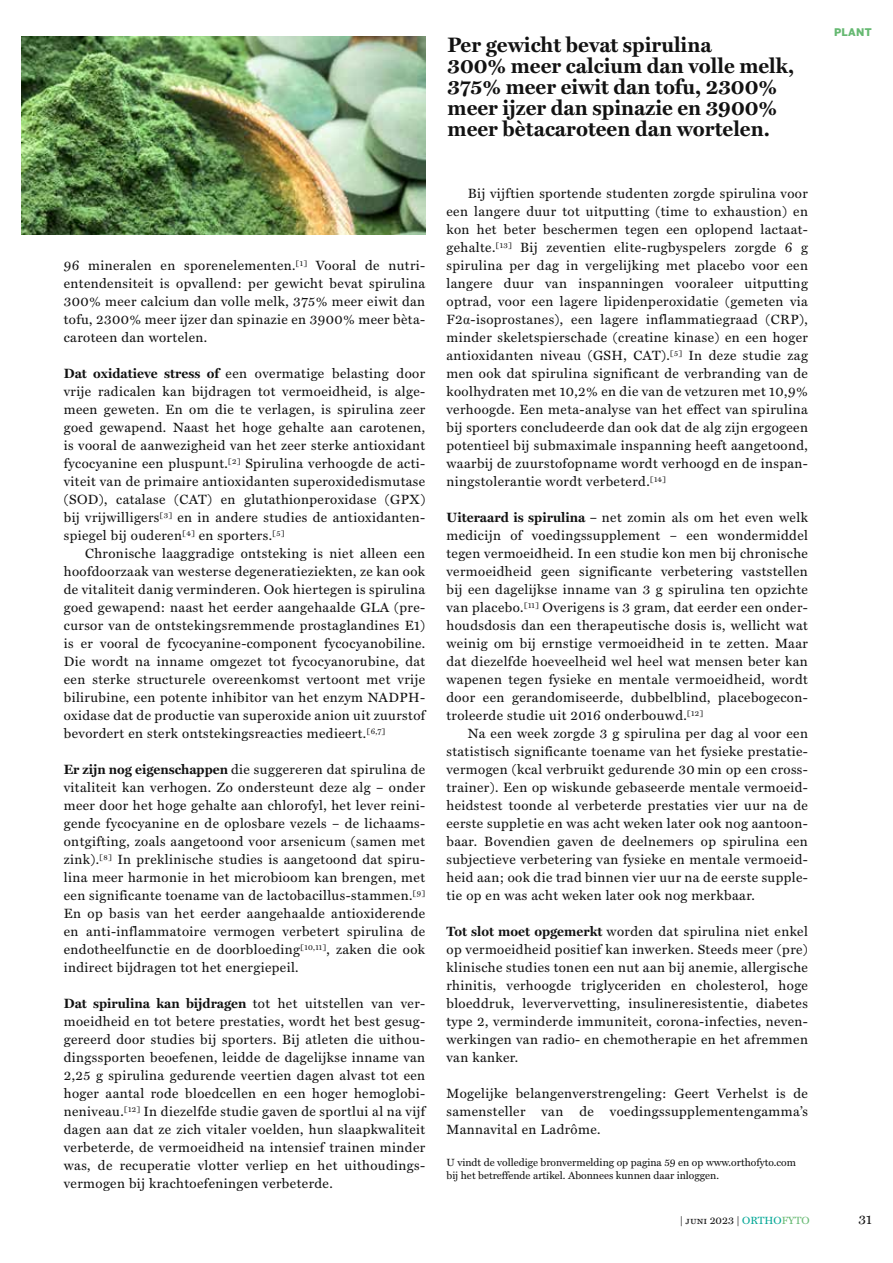
<style>
.page{position:relative;width:893px;height:1263px;background:#fff}
.page>*{position:absolute;margin:0;border:0;box-sizing:border-box;transform-origin:0 0}
.t1{font:700 21px/21px "Miller Text";color:#121212}
.t2{font:13.5px/18px "Miller Text";letter-spacing:.03em;color:#121212;text-align:justify}
.t3{font:10.5px/13.5px "Miller Text";color:#121212}
.t4{font:10.5px "Miller Text SC";color:#121212}
.t5{font:900 10.5px "Benton Sans";letter-spacing:.03em;color:#66b972}
.s1{font-weight:700}
.s2{font-family:"Times New Roman"}
.s3{font-family:"Miller Text";color:#00a695}
.s4{font-family:"Miller Text";color:#66b972}
</style>
<div class="page">
<img style="left:21px;top:36px;width:404px;height:198px">
<h1 class="t1" style="left:448px;top:34px;width:348px">Per gewicht bevat spirulina<br>300% meer calcium dan volle melk,<br>375% meer eiwit dan tofu, 2300% meer ijzer dan spinazie en 3900% meer bètacaroteen dan wortelen.</h1>
<p class="t5" style="left:834px;top:26px;width:39px">PLANT</p>
<p class="t2" style="left:64px;top:256px;width:363px">96 mineralen en sporenelementen.<sup>[1]</sup> Vooral de nutri&shy;ëntendensiteit is opvallend: per gewicht bevat spirulina 300% meer calcium dan volle melk, 375% meer eiwit dan tofu, 2300% meer ijzer dan spinazie en 3900% meer bèta&shy;caroteen dan wortelen.</p>
<p class="t2" style="left:64px;top:364px;width:363px"><span class="s1">Dat oxidatieve stress of</span> een overmatige belasting door vrije radicalen kan bijdragen tot vermoeidheid, is alge&shy;meen geweten. En om die te verlagen, is spirulina zeer goed gewapend. Naast het hoge gehalte aan carotenen, is vooral de aanwezigheid van het zeer sterke antioxidant fycocyanine een pluspunt.<sup>[2]</sup> Spirulina verhoogde de acti&shy;viteit van de primaire antioxidanten superoxidedismutase (SOD), catalase (CAT) en glutathionperoxidase (GPX) bij vrijwilligers<sup>[3]</sup> en in andere studies de antioxidanten&shy;spiegel bij ouderen<sup>[4]</sup> en sporters.<sup>[5]</sup></p>
<p class="t2" style="left:64px;top:544px;width:363px;text-indent:21px">Chronische laaggradige ontsteking is niet alleen een hoofdoorzaak van westerse degeneratieziekten, ze kan ook de vitaliteit danig verminderen. Ook hiertegen is spirulina goed gewapend: naast het eerder aangehaalde GLA (pre&shy;cursor van de ontstekingsremmende prostaglandines E1) is er vooral de fycocyanine-component fycocyanobiline.<br>Die wordt na inname omgezet tot fycocyanorubine, dat een sterke structurele overeenkomst vertoont met vrije bilirubine, een potente inhibitor van het enzym NADPH&shy;oxidase dat de productie van superoxide anion uit zuurstof bevordert en sterk ontstekingsreacties medieert.<sup>[6,7]</sup></p>
<p class="t2" style="left:64px;top:760px;width:363px"><span class="s1">Er zijn nog eigenschappen</span> die suggereren dat spirulina de vitaliteit kan verhogen. Zo ondersteunt deze alg – onder meer door het hoge gehalte aan chlorofyl, het lever reini&shy;gende fycocyanine en de oplosbare vezels – de lichaams&shy;ontgifting, zoals aangetoond voor arsenicum (samen met zink).<sup>[8]</sup> In preklinische studies is aangetoond dat spiru&shy;lina meer harmonie in het microbioom kan brengen, met een significante toename van de lactobacillus-stammen.<sup>[9] </sup>En op basis van het eerder aangehaalde antioxiderende en anti-inflammatoire vermogen verbetert spirulina de endotheelfunctie en de doorbloeding<sup>[10,11]</sup>, zaken die ook indirect bijdragen tot het energiepeil.</p>
<p class="t2" style="left:64px;top:994px;width:363px"><span class="s1">Dat spirulina kan bijdragen</span> tot het uitstellen van ver&shy;moeidheid en tot betere prestaties, wordt het best gesug&shy;gereerd door studies bij sporters. Bij atleten die uithou&shy;dingssporten beoefenen, leidde de dagelijkse inname van 2,25 g spirulina gedurende veertien dagen alvast tot een hoger aantal rode bloedcellen en een hoger hemoglobi&shy;neniveau.<sup>[12]</sup> In diezelfde studie gaven de sportlui al na vijf dagen aan dat ze zich vitaler voelden, hun slaapkwaliteit verbeterde, de vermoeidheid na intensief trainen minder was, de recuperatie vlotter verliep en het uithoudings&shy;vermogen bij krachtoefeningen verbeterde.</p>
<p class="t2" style="left:446px;top:184px;width:363px;text-indent:21px">Bij vijftien sportende studenten zorgde spirulina voor een langere duur tot uitputting (time to exhaustion) en kon het beter beschermen tegen een oplopend lactaat&shy;gehalte.<sup>[13]</sup> Bij zeventien elite-rugbyspelers zorgde 6 g spirulina per dag in vergelijking met placebo voor een langere duur van inspanningen vooraleer uitputting optrad, voor een lagere lipidenperoxidatie (gemeten via F2<span class="s2">α</span>-isoprostanes), een lagere inflammatiegraad (CRP), minder skeletspierschade (creatine kinase) en een hoger antioxidanten niveau (GSH, CAT).<sup>[5]</sup> In deze studie zag men ook dat spirulina significant de verbranding van de koolhydraten met 10,2% en die van de vetzuren met 10,9% verhoogde. Een meta-analyse van het effect van spirulina bij sporters concludeerde dan ook dat de alg zijn ergogeen potentieel bij submaximale inspanning heeft aangetoond, waarbij de zuurstofopname wordt verhoogd en de inspan&shy;ningstolerantie wordt verbeterd.<sup>[14]</sup></p>
<p class="t2" style="left:446px;top:508px;width:363px"><span class="s1">Uiteraard is spirulina –</span> net zomin als om het even welk medicijn of voedingssupplement – een wondermiddel tegen vermoeidheid. In een studie kon men bij chronische vermoeidheid geen significante verbetering vaststellen bij een dagelijkse inname van 3 g spirulina ten opzichte van placebo.<sup>[11]</sup> Overigens is 3 gram, dat eerder een onder&shy;houdsdosis dan een therapeutische dosis is, wellicht wat weinig om bij ernstige vermoeidheid in te zetten. Maar dat diezelfde hoeveelheid wel heel wat mensen beter kan wapenen tegen fysieke en mentale vermoeidheid, wordt door een gerandomiseerde, dubbelblind, placebogecon&shy;troleerde studie uit 2016 onderbouwd.<sup>[12]</sup></p>
<p class="t2" style="left:446px;top:724px;width:363px;text-indent:21px">Na een week zorgde 3 g spirulina per dag al voor een statistisch significante toename van het fysieke prestatie&shy;vermogen (kcal verbruikt gedurende 30 min op een cross&shy;trainer). Een op wiskunde gebaseerde mentale vermoeid&shy;heidstest toonde al verbeterde prestaties vier uur na de eerste suppletie en was acht weken later ook nog aantoon&shy;baar. Bovendien gaven de deelnemers op spirulina een subjectieve verbetering van fysieke en mentale vermoeid&shy;heid aan; ook die trad binnen vier uur na de eerste supple&shy;tie op en was acht weken later ook nog merkbaar.</p>
<p class="t2" style="left:446px;top:922px;width:363px"><span class="s1">Tot slot moet opgemerkt</span> worden dat spirulina niet enkel op vermoeidheid positief kan inwerken. Steeds meer (pre) klinische studies tonen een nut aan bij anemie, allergische rhinitis, verhoogde triglyceriden en cholesterol, hoge bloeddruk, leververvetting, insulineresistentie, diabetes type 2, verminderde immuniteit, corona-infecties, neven&shy;werkingen van radio- en chemotherapie en het afremmen van kanker.</p>
<p class="t2" style="left:446px;top:1084px;width:363px">Mogelijke belangenverstrengeling: Geert Verhelst is de samensteller van de voedingssupplementengamma’s Mannavital en Ladrôme.</p>
<p class="t3" style="left:446px;top:1155px;width:351px">U vindt de volledige bronvermelding op pagina 59 en op www.orthofyto.com bij het betreffende artikel. Abonnees kunnen daar inloggen.</p>
<p class="t4" style="left:680px;top:1214px;width:131px">| juni 2023 | <span class="s3">ORTHO</span><span class="s4">FYTO</span></p>
<p class="t2" style="left:858px;top:1210px;width:15px">31</p>
</div>
